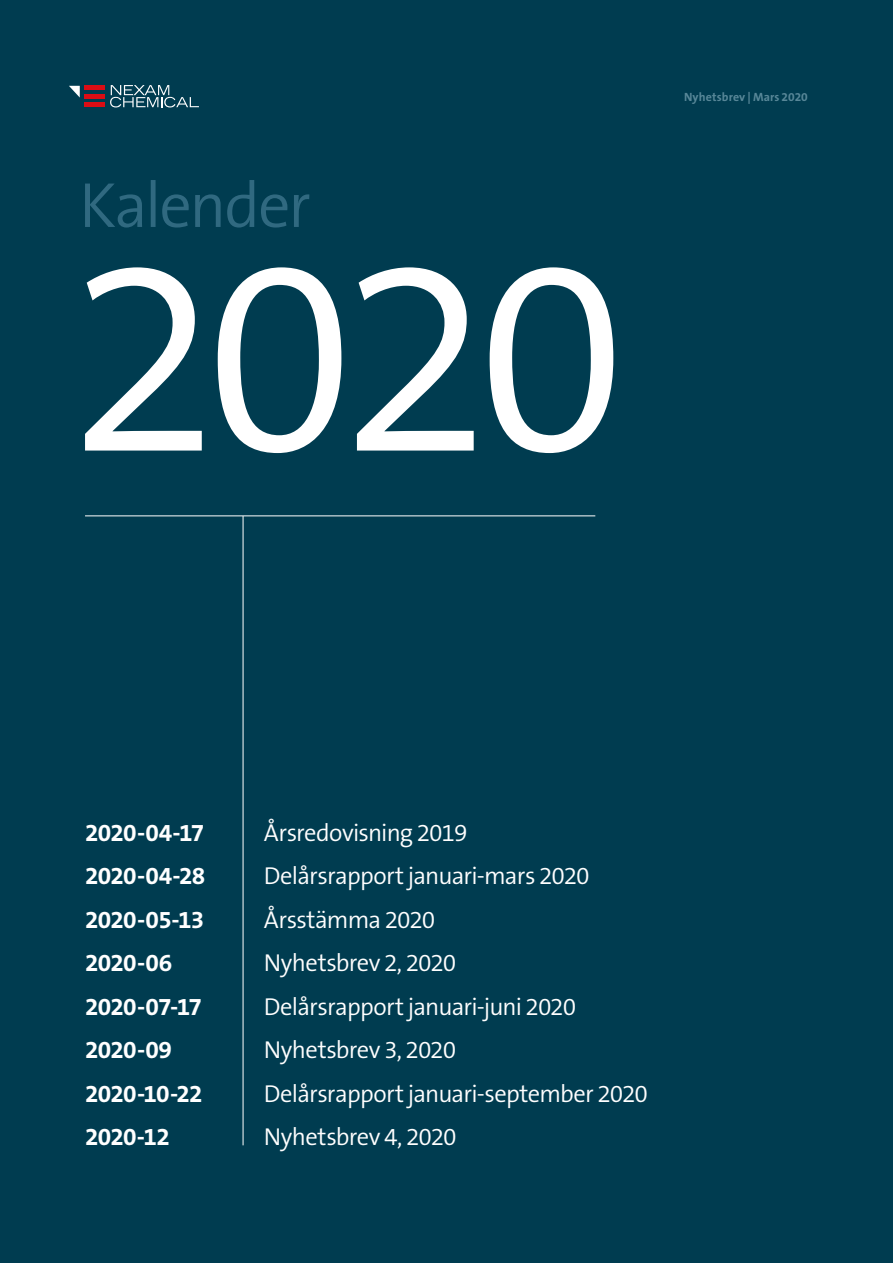
<style>
.page{position:relative;width:893px;height:1263px;background:#003c50}
.page>*{position:absolute;margin:0;border:0;box-sizing:border-box;transform-origin:0 0}
.t1{font:300 24.6px "The Sans B W4";letter-spacing:-.035em;color:#fff}
.t2{font:700 24.6px "The Sans B W7";letter-spacing:-.03em;color:#fff}
.t3{font:700 12px "The Sans B W7";letter-spacing:.01em;color:#588798}
</style>
<div class="page">
<div style="left:85px;top:85px;width:20px;height:5px;background:#dc0d15"></div>
<hr style="left:85px;top:94px;width:20px;height:4px;background:#dc0d15">
<div style="left:85px;top:102px;width:20px;height:5px;background:#dc0d15"></div>
<svg style="left:69px;top:86px;width:11px;height:12px"></svg>
<svg style="left:110px;top:85px;width:89px;height:22px"></svg>
<hr style="left:243px;top:516px;width:1px;height:629px;background:#fff">
<svg style="left:85px;top:180px;width:224px;height:48px"></svg>
<svg style="left:357px;top:267px;width:256px;height:186px"></svg>
<svg style="left:85px;top:267px;width:256px;height:186px"></svg>
<hr style="left:85px;top:516px;width:510px;height:1px;background:#fff">
<p class="t3" style="left:684px;top:89px;width:125px">Nyhetsbrev | Mars 2020</p>
<p class="t2" style="left:85px;top:817px;width:121px">2020-04-17</p>
<p class="t1" style="left:264px;top:817px;width:205px">Årsredovisning 2019</p>
<p class="t2" style="left:85px;top:860px;width:122px">2020-04-28</p>
<p class="t1" style="left:264px;top:860px;width:327px">Delårsrapport januari-mars 2020</p>
<p class="t2" style="left:85px;top:904px;width:121px">2020-05-13</p>
<p class="t1" style="left:264px;top:904px;width:173px">Årsstämma 2020</p>
<p class="t2" style="left:85px;top:947px;width:89px">2020-06</p>
<p class="t1" style="left:264px;top:947px;width:194px">Nyhetsbrev 2, 2020</p>
<p class="t2" style="left:85px;top:991px;width:119px">2020-07-17</p>
<p class="t1" style="left:264px;top:991px;width:314px">Delårsrapport januari-juni 2020</p>
<p class="t2" style="left:85px;top:1034px;width:89px">2020-09</p>
<p class="t1" style="left:264px;top:1034px;width:194px">Nyhetsbrev 3, 2020</p>
<p class="t2" style="left:85px;top:1078px;width:119px">2020-10-22</p>
<p class="t1" style="left:264px;top:1078px;width:386px">Delårsrapport januari-september 2020</p>
<p class="t2" style="left:85px;top:1121px;width:86px">2020-12</p>
<p class="t1" style="left:264px;top:1121px;width:194px">Nyhetsbrev 4, 2020</p>
</div>
